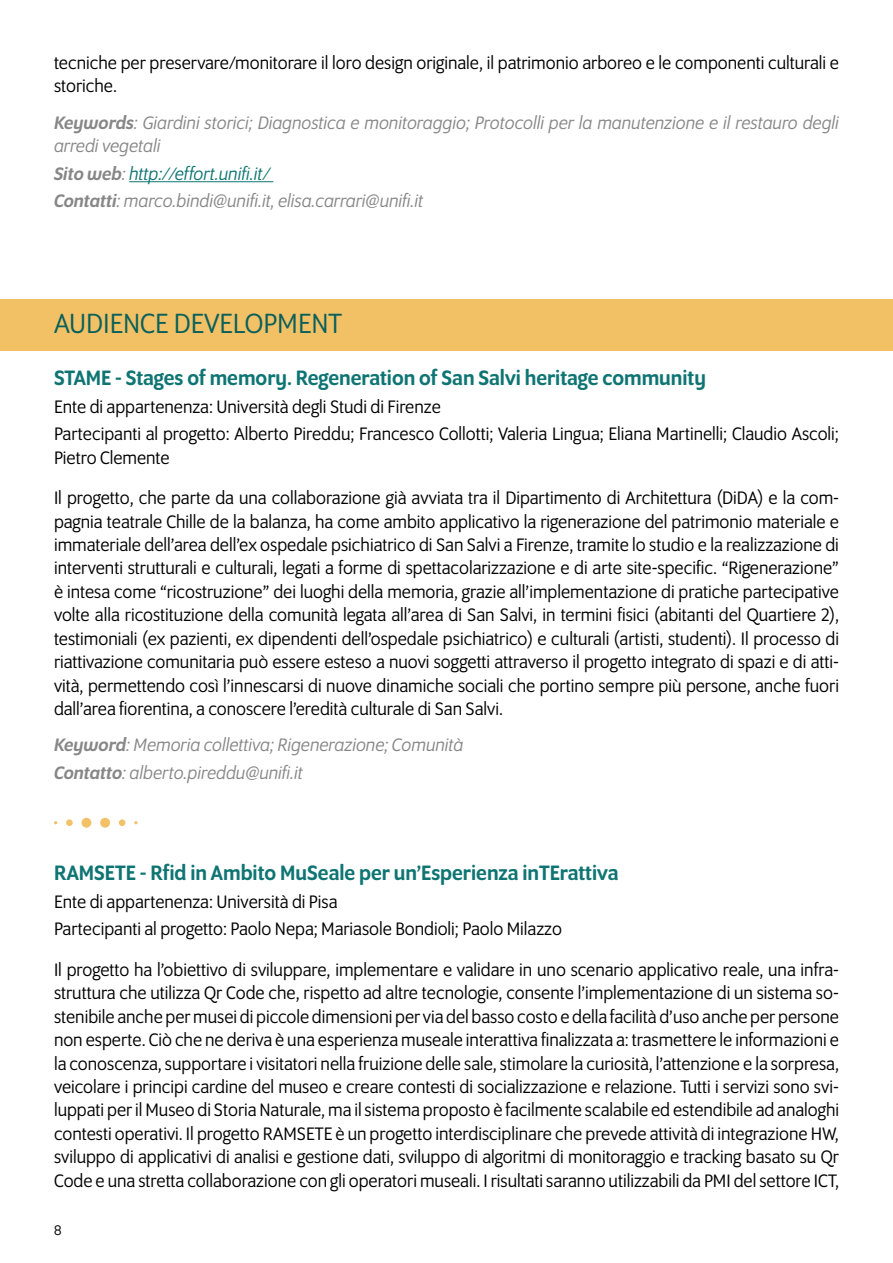
<style>
.page{position:relative;width:893px;height:1263px;background:#fff}
.page>*{position:absolute;margin:0;border:0;box-sizing:border-box;transform-origin:0 0}
.t1{font:30px "Program OT";color:#0a605b}
.t2{font:500 22.5px "Program OT";color:#0e7573}
.t3{font:19.5px/23.4px "Program OT";color:#000}
.t4{font:italic 19.5px/27.6px "Program OT";color:#878787}
.t5{font:15px "Program OT";color:#000}
.s1{font-weight:500}
.s2{color:#0e7573}
</style>
<div class="page">
<div style="left:0;top:299px;width:893px;height:51px;background:#f2c166"></div>
<hr style="left:129px;top:181px;width:144px;height:1px;background:#0e7573">
<div style="left:82px;top:818px;width:9px;height:10px;background:#f3c167;border-radius:50%"></div>
<div style="left:66px;top:819px;width:7px;height:7px;background:#f3c167;border-radius:50%"></div>
<div style="left:100px;top:818px;width:10px;height:10px;background:#f3c167;border-radius:50%"></div>
<div style="left:119px;top:819px;width:6px;height:7px;background:#f3c167;border-radius:50%"></div>
<svg style="left:134px;top:821px;width:4px;height:3px"></svg>
<p class="t3" style="left:54px;top:51px;width:787px">tecniche per preservare/monitorare il loro design originale, il patrimonio arboreo e le componenti culturali e storiche.</p>
<p class="t4" style="left:54px;top:111px;width:786px;line-height:23.4px"><span class="s1">Keywords</span>: Giardini storici; Diagnostica e monitoraggio; Protocolli per la manutenzione e il restauro degli arredi vegetali</p>
<p class="t4" style="left:54px;top:159px;width:371px"><span class="s1">Sito web</span>: <span class="s2">http://effort.unifi.it/<br></span><span class="s1">Contatti</span>: marco.bindi@unifi.it, elisa.carrari@unifi.it</p>
<h1 class="t1" style="left:54px;top:306px;width:290px">AUDIENCE DEVELOPMENT</h1>
<p class="t2" style="left:54px;top:365px;width:654px">STAME - Stages of memory. Regeneration of San Salvi heritage community</p>
<p class="t3" style="left:54px;top:393px;width:786px;line-height:27.6px">Ente di appartenenza: Università degli Studi di Firenze<br>Partecipanti al progetto: Alberto Pireddu; Francesco Collotti; Valeria Lingua; Eliana Martinelli; Claudio Ascoli;</p>
<p class="t3" style="left:54px;top:437px;width:787px;line-height:40.3px">Pietro Clemente<br>Il progetto, che parte da una collaborazione già avviata tra il Dipartimento di Architettura (DiDA) e la com-</p>
<p class="t3" style="left:54px;top:510px;width:786px;text-align:justify">pagnia teatrale Chille de la balanza, ha come ambito applicativo la rigenerazione del patrimonio materiale e immateriale dell’area dell’ex ospedale psichiatrico di San Salvi a Firenze, tramite lo studio e la realizzazione di interventi strutturali e culturali, legati a forme di spettacolarizzazione e di arte site-specific. “Rigenerazione” è intesa come “ricostruzione” dei luoghi della memoria, grazie all’implementazione di pratiche partecipative volte alla ricostituzione della comunità legata all’area di San Salvi, in termini fisici (abitanti del Quartiere 2), testimoniali (ex pazienti, ex dipendenti dell’ospedale psichiatrico) e culturali (artisti, studenti). Il processo di riattivazione comunitaria può essere esteso a nuovi soggetti attraverso il progetto integrato di spazi e di atti&shy;vità, permettendo così l’innescarsi di nuove dinamiche sociali che portino sempre più persone, anche fuori dall’area fiorentina, a conoscere l’eredità culturale di San Salvi.</p>
<p class="t4" style="left:54px;top:731px;width:411px"><span class="s1">Keyword</span>: Memoria collettiva; Rigenerazione; Comunità<br><span class="s1">Contatto</span>: alberto.pireddu@unifi.it</p>
<p class="t2" style="left:54px;top:860px;width:566px">RAMSETE - Rfid in Ambito MuSeale per un’Esperienza inTErattiva</p>
<p class="t3" style="left:54px;top:888px;width:510px;line-height:27.6px">Ente di appartenenza: Università di Pisa<br>Partecipanti al progetto: Paolo Nepa; Mariasole Bondioli; Paolo Milazzo</p>
<p class="t3" style="left:54px;top:958px;width:787px;text-align:justify">Il progetto ha l’obiettivo di sviluppare, implementare e validare in uno scenario applicativo reale, una infra&shy;struttura che utilizza Qr Code che, rispetto ad altre tecnologie, consente l’implementazione di un sistema so&shy;stenibile anche per musei di piccole dimensioni per via del basso costo e della facilità d’uso anche per persone non esperte. Ciò che ne deriva è una esperienza museale interattiva finalizzata a: trasmettere le informazioni e la conoscenza, supportare i visitatori nella fruizione delle sale, stimolare la curiosità, l’attenzione e la sorpresa, veicolare i principi cardine del museo e creare contesti di socializzazione e relazione. Tutti i servizi sono svi&shy;luppati per il Museo di Storia Naturale, ma il sistema proposto è facilmente scalabile ed estendibile ad analoghi contesti operativi. Il progetto RAMSETE è un progetto interdisciplinare che prevede attività di integrazione HW, sviluppo di applicativi di analisi e gestione dati, sviluppo di algoritmi di monitoraggio e tracking basato su Qr Code e una stretta collaborazione con gli operatori museali. I risultati saranno utilizzabili da PMI del settore ICT,</p>
<p class="t5" style="left:54px;top:1222px;width:9px">8</p>
</div>
